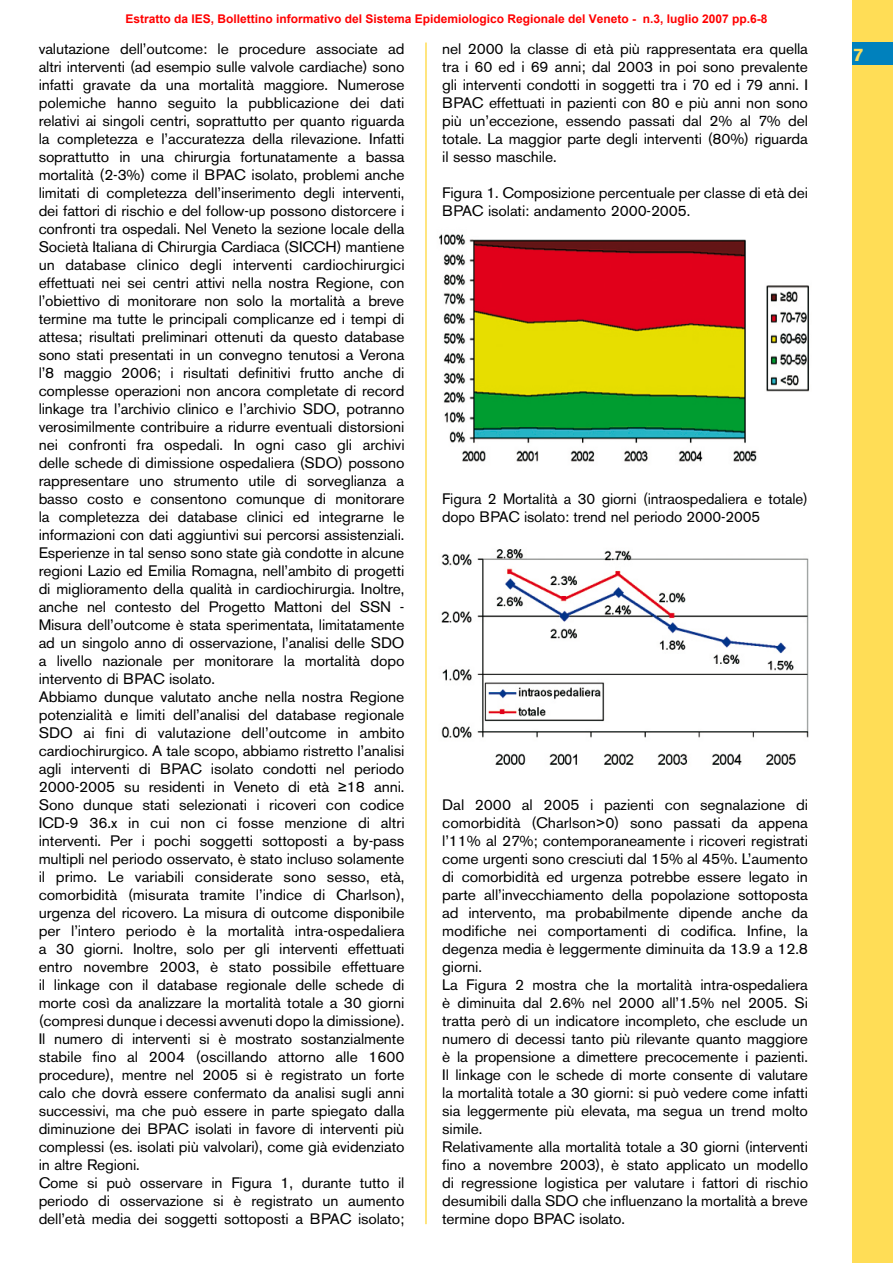
<style>
.page{position:relative;width:893px;height:1263px;background:#fff}
.page>*{position:absolute;margin:0;border:0;box-sizing:border-box;transform-origin:0 0}
.t1{font:700 18px "AK11";color:#ffdd56}
.t2{font:15px/18px "AK11";letter-spacing:.005em;color:#000}
.t3{font:15px/18px "AK11";letter-spacing:.005em;color:#000;scale:1.04 1}
.t4{font:700 12px "Arial";color:#f00}
.s1{font-family:"Arial"}
</style>
<div class="page">
<img style="left:439px;top:234px;width:370px;height:228px">
<div style="left:852px;top:0;width:41px;height:1263px;background:#ffdd56"></div>
<div style="left:852px;top:43px;width:41px;height:22px;background:#0081bd"></div>
<hr style="left:425px;top:43px;width:2px;height:1181px;background:#ffdd56">
<img style="left:441px;top:549px;width:368px;height:216px">
<p class="t4" style="left:125px;top:11px;width:644px">Estratto da IES, Bollettino informativo del Sistema Epidemiologico Regionale del Veneto - n.3, luglio 2007 pp.6-8</p>
<p class="t2" style="left:39px;top:40px;width:367px">valutazione dell’outcome: le procedure associate ad altri interventi (ad esempio sulle valvole cardiache) sono infatti gravate da una mortalità maggiore. Numerose polemiche hanno seguito la pubblicazione dei dati relativi ai singoli centri, soprattutto per quanto riguarda la completezza e l’accuratezza della rilevazione. Infatti soprattutto in una chirurgia fortunatamente a bassa mortalità (2-3%) come il BPAC isolato, problemi anche limitati di completezza dell’inserimento degli interventi, dei fattori di rischio e del follow-up possono distorcere i confronti tra ospedali. Nel Veneto la sezione locale della Società Italiana di Chirurgia Cardiaca (SICCH) mantiene un database clinico degli interventi cardiochirurgici effettuati nei sei centri attivi nella nostra Regione, con l’obiettivo di monitorare non solo la mortalità a breve termine ma tutte le principali complicanze ed i tempi di attesa; risultati preliminari ottenuti da questo database sono stati presentati in un convegno tenutosi a Verona l’8 maggio 2006; i risultati definitivi frutto anche di complesse operazioni non ancora completate di record linkage tra l’archivio clinico e l’archivio SDO, potranno verosimilmente contribuire a ridurre eventuali distorsioni nei confronti fra ospedali. In ogni caso gli archivi delle schede di dimissione ospedaliera (SDO) possono rappresentare uno strumento utile di sorveglianza a basso costo e consentono comunque di monitorare la completezza dei database clinici ed integrarne le informazioni con dati aggiuntivi sui percorsi assistenziali.<br>Esperienze in tal senso sono state già condotte in alcune regioni Lazio ed Emilia Romagna, nell’ambito di progetti di miglioramento della qualità in cardiochirurgia. Inoltre, anche nel contesto del Progetto Mattoni del SSN - Misura dell’outcome è stata sperimentata, limitatamente ad un singolo anno di osservazione, l’analisi delle SDO a livello nazionale per monitorare la mortalità dopo intervento di BPAC isolato.<br>Abbiamo dunque valutato anche nella nostra Regione potenzialità e limiti dell’analisi del database regionale SDO ai fini di valutazione dell’outcome in ambito cardiochirurgico. A tale scopo, abbiamo ristretto l’analisi agli interventi di BPAC isolato condotti nel periodo 2000-2005 su residenti in Veneto di età <span class="s1">≥</span>18 anni.<br>Sono dunque stati selezionati i ricoveri con codice ICD-9 36.x in cui non ci fosse menzione di altri interventi. Per i pochi soggetti sottoposti a by-pass multipli nel periodo osservato, è stato incluso solamente il primo. Le variabili considerate sono sesso, età, comorbidità (misurata tramite l’indice di Charlson), urgenza del ricovero. La misura di outcome disponibile per l’intero periodo è la mortalità intra-ospedaliera a 30 giorni. Inoltre, solo per gli interventi effettuati entro novembre 2003, è stato possibile effettuare il linkage con il database regionale delle schede di morte così da analizzare la mortalità totale a 30 giorni (compresi dunque i decessi avvenuti dopo la dimissione).<br>Il numero di interventi si è mostrato sostanzialmente stabile fino al 2004 (oscillando attorno alle 1600 procedure), mentre nel 2005 si è registrato un forte calo che dovrà essere confermato da analisi sugli anni successivi, ma che può essere in parte spiegato dalla diminuzione dei BPAC isolati in favore di interventi più complessi (es. isolati più valvolari), come già evidenziato in altre Regioni.<br>Come si può osservare in Figura 1, durante tutto il periodo di osservazione si è registrato un aumento dell’età media dei soggetti sottoposti a BPAC isolato;</p>
<p class="t2" style="left:442px;top:40px;width:367px;text-align:justify">nel 2000 la classe di età più rappresentata era quella tra i 60 ed i 69 anni; dal 2003 in poi sono prevalente gli interventi condotti in soggetti tra i 70 ed i 79 anni. I BPAC effettuati in pazienti con 80 e più anni non sono più un’eccezione, essendo passati dal 2% al 7% del totale. La maggior parte degli interventi (80%) riguarda il sesso maschile.</p>
<p class="t2" style="left:442px;top:184px;width:367px">Figura 1. Composizione percentuale per classe di età dei<br>BPAC isolati: andamento 2000-2005.</p>
<p class="t2" style="left:442px;top:490px;width:367px">Figura 2 Mortalità a 30 giorni (intraospedaliera e totale) dopo BPAC isolato: trend nel periodo 2000-2005</p>
<p class="t3" style="left:442px;top:796px;width:353px">Dal 2000 al 2005 i pazienti con segnalazione di comorbidità (Charlson<span class="s1">&gt;</span>0) sono passati da appena l’11% al 27%; contemporaneamente i ricoveri registrati come urgenti sono cresciuti dal 15% al 45%. L’aumento di comorbidità ed urgenza potrebbe essere legato in parte all’invecchiamento della popolazione sottoposta ad intervento, ma probabilmente dipende anche da modifiche nei comportamenti di codifica. Infine, la degenza media è leggermente diminuita da 13.9 a 12.8 giorni.<br>La Figura 2 mostra che la mortalità intra-ospedaliera è diminuita dal 2.6% nel 2000 all’1.5% nel 2005. Si tratta però di un indicatore incompleto, che esclude un numero di decessi tanto più rilevante quanto maggiore è la propensione a dimettere precocemente i pazienti.<br>Il linkage con le schede di morte consente di valutare la mortalità totale a 30 giorni: si può vedere come infatti sia leggermente più elevata, ma segua un trend molto simile.<br>Relativamente alla mortalità totale a 30 giorni (interventi fino a novembre 2003), è stato applicato un modello di regressione logistica per valutare i fattori di rischio desumibili dalla SDO che influenzano la mortalità a breve termine dopo BPAC isolato.</p>
<p class="t1" style="left:854px;top:44px;width:11px">7</p>
</div>
